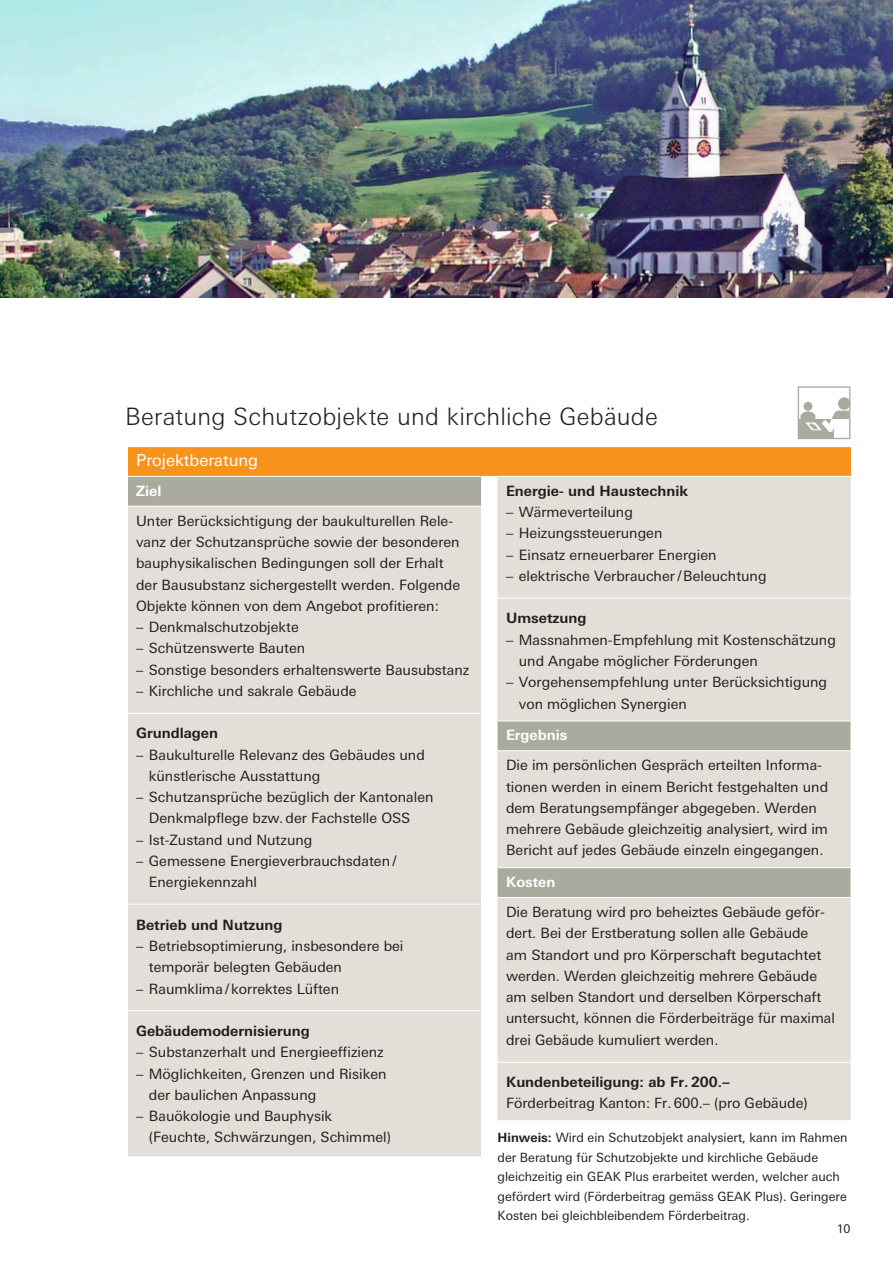
<style>
.page{position:relative;width:893px;height:1263px;background:#fff}
.page>*{position:absolute;margin:0;border:0;box-sizing:border-box;transform-origin:0 0}
.t1{font:300 24px "Linotype Univers Basic";letter-spacing:.01em;color:#231f20}
.t2{font:16.5px "Linotype Univers Basic";color:#fff}
.t3{font:14.25px/21.3px "Linotype Univers Basic";color:#231f20}
.t4{font:700 14.25px "Linotype Univers Basic";color:#231f20}
.t5{font:700 14.25px "Linotype Univers Basic";color:#fff}
.t6{font:12.75px/19.5px "Linotype Univers Basic";color:#231f20}
.t7{font:12px "Linotype Univers Basic";color:#231f20}
.s1{font-weight:700}
</style>
<div class="page">
<div style="left:442px;top:447px;width:408px;height:29px;background:#f7931d"></div>
<div style="left:128px;top:447px;width:353px;height:29px;background:#f7931d"></div>
<div style="left:128px;top:476px;width:353px;height:30px;background:#aaaa9e"></div>
<div style="left:128px;top:506px;width:353px;height:651px;background:#e2dfd9"></div>
<hr style="left:128px;top:506px;width:353px;height:1px;background:#fff">
<hr style="left:128px;top:1156px;width:353px;height:1px;background:#fff">
<hr style="left:128px;top:476px;width:353px;height:1px;background:#fff">
<div style="left:498px;top:477px;width:352px;height:643px;background:#e2dfd9"></div>
<svg style="left:498px;top:722px;width:352px;height:175px;background:#cfcdc5"></svg>
<hr style="left:498px;top:721px;width:352px;height:1px;background:#fff">
<hr style="left:498px;top:750px;width:352px;height:1px;background:#fff">
<hr style="left:498px;top:867px;width:352px;height:1px;background:#fff">
<hr style="left:498px;top:897px;width:352px;height:1px;background:#fff">
<hr style="left:128px;top:713px;width:353px;height:1px;background:#fff">
<hr style="left:498px;top:598px;width:352px;height:1px;background:#fff">
<hr style="left:498px;top:1062px;width:352px;height:1px;background:#fff">
<hr style="left:128px;top:904px;width:353px;height:1px;background:#fff">
<hr style="left:128px;top:1010px;width:353px;height:1px;background:#fff">
<svg style="left:798px;top:386px;width:52px;height:53px"></svg>
<img style="left:0;top:0;width:893px;height:298px">
<h1 class="t1" style="left:125px;top:402px;width:534px">Beratung Schutzobjekte und kirchliche Gebäude</h1>
<p class="t2" style="left:136px;top:451px;width:124px">Projektberatung</p>
<p class="t5" style="left:136px;top:482px;width:27px">Ziel</p>
<p class="t3" style="left:136px;top:510px;width:325px">Unter Berücksichtigung der baukulturellen Rele&shy;vanz der Schutzansprüche sowie der besonderen bauphysikalischen Bedingungen soll der Erhalt der Bausubstanz sichergestellt werden. Folgende Objekte können von dem Angebot profitieren:</p>
<p class="t3" style="left:136px;top:616px;width:164px">– Denkmalschutzobjekte</p>
<p class="t3" style="left:136px;top:638px;width:171px">– Schützenswerte Bauten</p>
<p class="t3" style="left:136px;top:659px;width:335px">– Sonstige besonders erhaltenswerte Bausubstanz</p>
<p class="t3" style="left:136px;top:680px;width:222px">– Kirchliche und sakrale Gebäude</p>
<p class="t4" style="left:136px;top:725px;width:83px">Grundlagen</p>
<p class="t3" style="left:149px;top:744px;width:277px;text-indent:-13px">– Baukulturelle Relevanz des Gebäudes und künstlerische Ausstattung</p>
<p class="t3" style="left:149px;top:786px;width:286px;text-indent:-13px">– Schutzansprüche bezüglich der Kantonalen<br>Denkmalpflege bzw. der Fachstelle OSS</p>
<p class="t3" style="left:136px;top:829px;width:178px">– Ist-Zustand und Nutzung</p>
<p class="t3" style="left:149px;top:850px;width:249px;text-indent:-13px">– Gemessene Energieverbrauchsdaten /<br>Energiekennzahl</p>
<p class="t4" style="left:136px;top:916px;width:148px">Betrieb und Nutzung</p>
<p class="t3" style="left:149px;top:935px;width:256px;text-indent:-13px">– Betriebsoptimierung, insbesondere bei temporär belegten Gebäuden</p>
<p class="t3" style="left:136px;top:978px;width:204px">– Raumklima /korrektes Lüften</p>
<p class="t4" style="left:136px;top:1022px;width:175px">Gebäudemodernisierung</p>
<p class="t3" style="left:136px;top:1042px;width:249px">– Substanzerhalt und Energieeffizienz</p>
<p class="t3" style="left:149px;top:1063px;width:239px;text-indent:-13px">– Möglichkeiten, Grenzen und Risiken der baulichen Anpassung</p>
<p class="t3" style="left:149px;top:1105px;width:244px;text-indent:-13px">– Bauökologie und Bauphysik (Feuchte, Schwärzungen, Schimmel)</p>
<p class="t4" style="left:506px;top:482px;width:184px">Energie- und Haustechnik</p>
<p class="t3" style="left:506px;top:501px;width:128px">– Wärmeverteilung</p>
<p class="t3" style="left:506px;top:523px;width:158px">– Heizungssteuerungen</p>
<p class="t3" style="left:506px;top:544px;width:212px">– Einsatz erneuerbarer Energien</p>
<p class="t3" style="left:506px;top:565px;width:262px">– elektrische Verbraucher /Beleuchtung</p>
<p class="t4" style="left:506px;top:610px;width:82px">Umsetzung</p>
<p class="t3" style="left:519px;top:629px;width:319px;text-indent:-13px">– Massnahmen-Empfehlung mit Kostenschätzung und Angabe möglicher Förderungen</p>
<p class="t3" style="left:519px;top:672px;width:310px;text-indent:-13px">– Vorgehensempfehlung unter Berücksichtigung von möglichen Synergien</p>
<p class="t5" style="left:506px;top:727px;width:63px">Ergebnis</p>
<p class="t3" style="left:506px;top:755px;width:324px">Die im persönlichen Gespräch erteilten Informa&shy;tionen werden in einem Bericht festgehalten und dem Beratungsempfänger abgegeben. Werden mehrere Gebäude gleichzeitig analysiert, wird im Bericht auf jedes Gebäude einzeln eingegangen.</p>
<p class="t5" style="left:506px;top:873px;width:51px">Kosten</p>
<p class="t3" style="left:506px;top:901px;width:330px">Die Beratung wird pro beheiztes Gebäude geför&shy;dert. Bei der Erstberatung sollen alle Gebäude<br>am Standort und pro Körperschaft begutachtet werden. Werden gleichzeitig mehrere Gebäude am selben Standort und derselben Körperschaft untersucht, können die Förderbeiträge für maximal drei Gebäude kumuliert werden.</p>
<p class="t4" style="left:506px;top:1073px;width:225px">Kundenbeteiligung: ab Fr. 200.–</p>
<p class="t3" style="left:506px;top:1093px;width:303px">Förderbeitrag Kanton: Fr. 600.– (pro Gebäude)</p>
<p class="t6" style="left:498px;top:1128px;width:352px"><span class="s1">Hinweis:</span> Wird ein Schutzobjekt analysiert, kann im Rahmen der Beratung für Schutzobjekte und kirchliche Gebäude gleichzeitig ein GEAK Plus erarbeitet werden, welcher auch gefördert wird (Förderbeitrag gemäss GEAK Plus). Geringere Kosten bei gleichbleibendem Förderbeitrag.</p>
<p class="t7" style="left:837px;top:1222px;width:15px">10</p>
</div>
